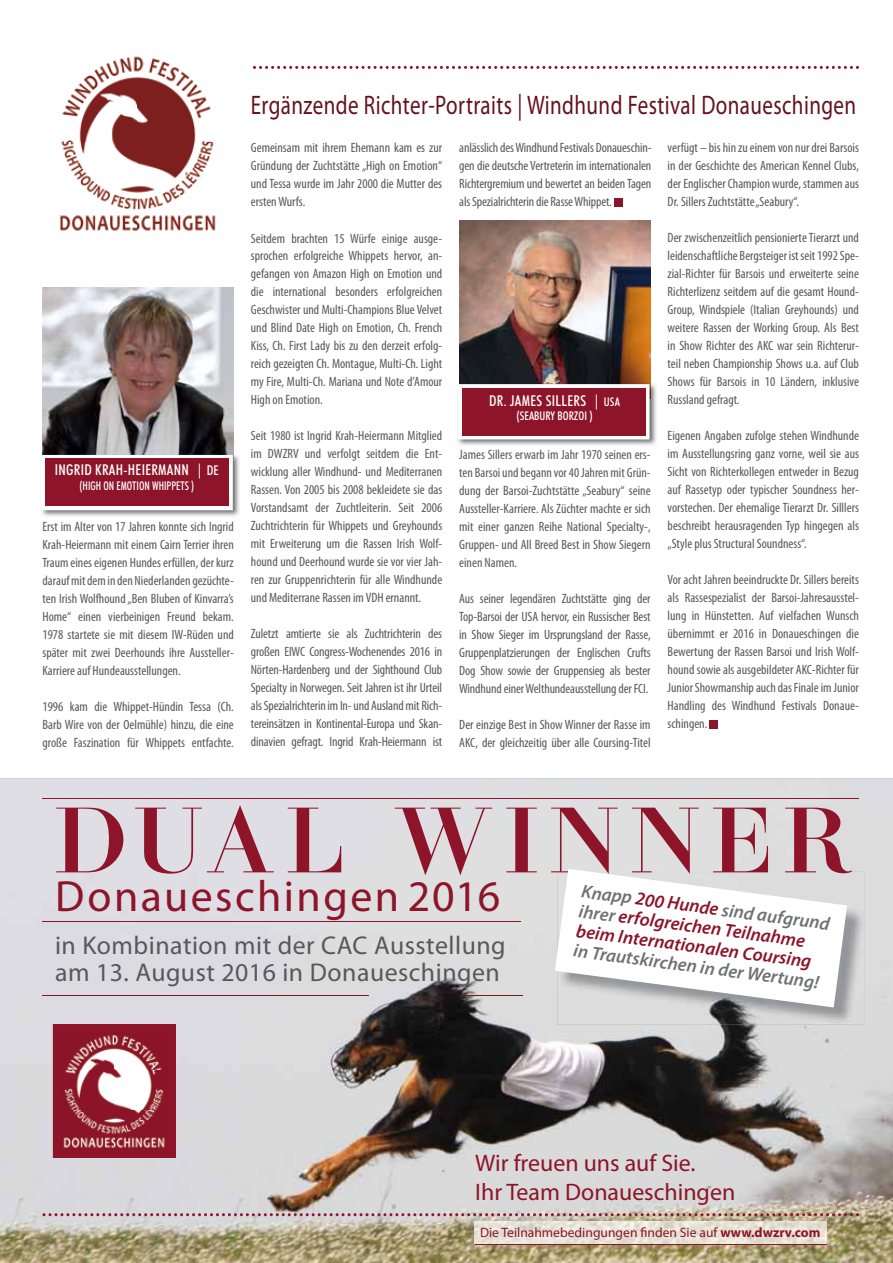
<style>
.page{position:relative;width:893px;height:1263px;background:#fff}
.page>*{position:absolute;margin:0;border:0;box-sizing:border-box;transform-origin:0 0}
.t1{font:91.65px "Viola BQ";letter-spacing:.135em;color:#8d1429}
.t2{font:43.8px "Myriad Pro";letter-spacing:.055em;color:#8d1429}
.t3{font:26.85px "Myriad Pro";letter-spacing:.02em;color:#64111e;scale:.78 1}
.t4{font:25.8px/26.2px "Myriad Pro";letter-spacing:.02em;color:#58585a}
.t5{font:23.85px/28.7px "Myriad Pro";color:#8d1429}
.t6{font:italic 600 18.6px/20.1px "Myriad Pro";color:#8d1429}
.t7{font:italic 600 18.6px "Myriad Pro";color:#707172}
.t8{font:500 15px "Futura BT Cond";letter-spacing:.02em;color:#fff}
.t9{font:13.65px "Myriad Pro";color:#8d1429}
.t10{font:condensed 13.5px/18px "Myriad Pro";color:#58585a;text-align:justify}
.t11{font:500 12px "Futura BT Cond";color:#fff;scale:.92 1}
.t12{font:500 12px "Futura BT Cond";color:#fff}
.s1{font-size:13.5px}
.s2{font-size:12px}
.s3{color:#707172}
.s4{font-weight:700}
</style>
<div class="page">
<img style="left:0;top:778px;width:893px;height:485px">
<img style="left:43px;top:287px;width:191px;height:166px">
<svg style="left:253px;top:66px;width:606px;height:3px"></svg>
<svg style="left:59px;top:56px;width:157px;height:175px"></svg>
<img style="left:459px;top:221px;width:192px;height:161px">
<img style="left:457px;top:382px;width:199px;height:63px">
<svg style="left:458px;top:384px;width:191px;height:55px"></svg>
<div style="left:462px;top:388px;width:183px;height:47px;background:#8d1429"></div>
<div style="left:709px;top:720px;width:9px;height:8px;background:#8d1429"></div>
<img style="left:42px;top:453px;width:197px;height:63px">
<svg style="left:42px;top:455px;width:191px;height:55px"></svg>
<div style="left:45px;top:458px;width:184px;height:48px;background:#8d1429"></div>
<hr style="left:43px;top:799px;width:816px;height:1px;background:#8d1429">
<div style="left:53px;top:1024px;width:123px;height:134px;background:#8d1429"></div>
<img style="left:63px;top:1034px;width:102px;height:114px">
<hr style="left:43px;top:995px;width:326px;height:1px;background:#8d1429">
<hr style="left:43px;top:921px;width:478px;height:1px;background:#8d1429">
<hr style="left:475px;top:1221px;width:351px;height:1px;background:#8d1429">
<hr style="left:475px;top:1244px;width:351px;height:1px;background:#8d1429">
<img style="left:475px;top:1222px;width:351px;height:21px">
<img style="left:557px;top:871px;width:308px;height:153px">
<img style="left:847px;top:871px;width:5px;height:4px">
<svg style="left:555px;top:869px;width:292px;height:138px"></svg>
<svg style="left:43px;top:1213px;width:816px;height:3px;background:#b8898c"></svg>
<hr style="left:463px;top:995px;width:60px;height:1px;background:#7d1f1f">
<div style="left:614px;top:198px;width:8px;height:8px;background:#8d1429"></div>
<p class="t8" style="left:55px;top:461px;width:165px">INGRID KRAH-HEIERMANN | <span class="s1">DE</span></p>
<p class="t11" style="left:80px;top:478px;width:126px">(HIGH ON EMOTION WHIPPETS )</p>
<p class="t10" style="left:43px;top:517px;width:193px">Erst im Alter von 17 Jahren konnte sich Ingrid Krah-Heiermann mit einem Cairn Terrier ihren Traum eines eigenen Hundes erfüllen, der kurz darauf mit dem in den Niederlanden gezüchte&shy;ten Irish Wolfhound „Ben Bluben of Kinvarra’s Home“ einen vierbeinigen Freund bekam.<br>1978 startete sie mit diesem IW-Rüden und später mit zwei Deerhounds ihre Aussteller-Karriere auf Hundeausstellungen.</p>
<p class="t10" style="left:43px;top:697px;width:193px">1996 kam die Whippet-Hündin Tessa (Ch.<br>Barb Wire von der Oelmühle) hinzu, die eine große Faszination für Whippets entfachte.</p>
<h3 class="t3" style="left:251px;top:90px;width:778px">Ergänzende Richter-Portraits | Windhund Festival Donaueschingen</h3>
<p class="t10" style="left:251px;top:139px;width:193px">Gemeinsam mit ihrem Ehemann kam es zur Gründung der Zuchtstätte „High on Emotion“ und Tessa wurde im Jahr 2000 die Mutter des ersten Wurfs.</p>
<p class="t10" style="left:251px;top:229px;width:193px">Seitdem brachten 15 Würfe einige ausge&shy;sprochen erfolgreiche Whippets hervor, an&shy;gefangen von Amazon High on Emotion und die international besonders erfolgreichen Geschwister und Multi-Champions Blue Velvet und Blind Date High on Emotion, Ch. French Kiss, Ch. First Lady bis zu den derzeit erfolg&shy;reich gezeigten Ch. Montague, Multi-Ch. Light my Fire, Multi-Ch. Mariana und Note d’Amour High on Emotion.</p>
<p class="t10" style="left:251px;top:427px;width:193px">Seit 1980 ist Ingrid Krah-Heiermann Mitglied im DWZRV und verfolgt seitdem die Ent&shy;wicklung aller Windhund- und Mediterranen Rassen. Von 2005 bis 2008 bekleidete sie das Vorstandsamt der Zuchtleiterin. Seit 2006<br>Zuchtrichterin für Whippets und Greyhounds mit Erweiterung um die Rassen Irish Wolf&shy;hound und Deerhound wurde sie vor vier Jah&shy;ren zur Gruppenrichterin für alle Windhunde und Mediterrane Rassen im VDH ernannt.</p>
<p class="t10" style="left:251px;top:625px;width:193px">Zuletzt amtierte sie als Zuchtrichterin des großen EIWC Congress-Wochenendes 2016 in Nörten-Hardenberg und der Sighthound Club Specialty in Norwegen. Seit Jahren ist ihr Urteil als Spezialrichterin im In- und Ausland mit Rich&shy;tereinsätzen in Kontinental-Europa und Skan&shy;dinavien gefragt. Ingrid Krah-Heiermann ist</p>
<p class="t10" style="left:459px;top:139px;width:194px">anlässlich des Windhund Festivals Donaueschin&shy;gen die deutsche Vertreterin im internationalen Richtergremium und bewertet an beiden Tagen als Spezialrichterin die Rasse Whippet.</p>
<p class="t8" style="left:489px;top:391px;width:132px">DR. JAMES SILLERS | <span class="s2">USA</span></p>
<p class="t12" style="left:516px;top:408px;width:78px">(SEABURY BORZOI )</p>
<p class="t10" style="left:459px;top:445px;width:193px">James Sillers erwarb im Jahr 1970 seinen ers&shy;ten Barsoi und begann vor 40 Jahren mit Grün&shy;dung der Barsoi-Zuchtstätte „Seabury“ seine Aussteller-Karriere. Als Züchter machte er sich mit einer ganzen Reihe National Specialty-, Gruppen- und All Breed Best in Show Siegern einen Namen.</p>
<p class="t10" style="left:459px;top:589px;width:193px">Aus seiner legendären Zuchtstätte ging der Top-Barsoi der USA hervor, ein Russischer Best in Show Sieger im Ursprungsland der Rasse, Gruppenplatzierungen der Englischen Crufts Dog Show sowie der Gruppensieg als bester Windhund einer Welthundeausstellung der FCI.</p>
<p class="t10" style="left:459px;top:715px;width:193px">Der einzige Best in Show Winner der Rasse im<br>AKC, der gleichzeitig über alle Coursing-Titel</p>
<p class="t10" style="left:668px;top:139px;width:193px">verfügt – bis hin zu einem von nur drei Barsois in der Geschichte des American Kennel Clubs, der Englischer Champion wurde, stammen aus Dr. Sillers Zuchtstätte „Seabury“.</p>
<p class="t10" style="left:668px;top:229px;width:193px">Der zwischenzeitlich pensionierte Tierarzt und leidenschaftliche Bergsteiger ist seit 1992 Spe&shy;zial-Richter für Barsois und erweiterte seine Richterlizenz seitdem auf die gesamt Hound-Group, Windspiele (Italian Greyhounds) und weitere Rassen der Working Group. Als Best in Show Richter des AKC war sein Richterur&shy;teil neben Championship Shows u.a. auf Club Shows für Barsois in 10 Ländern, inklusive Russland gefragt.</p>
<p class="t10" style="left:668px;top:427px;width:193px">Eigenen Angaben zufolge stehen Windhunde im Ausstellungsring ganz vorne, weil sie aus Sicht von Richterkollegen entweder in Bezug auf Rassetyp oder typischer Soundness her&shy;vorstechen. Der ehemalige Tierarzt Dr. Silllers beschreibt herausragenden Typ hingegen als „Style plus Structural Soundness“.</p>
<p class="t10" style="left:668px;top:571px;width:193px">Vor acht Jahren beeindruckte Dr. Sillers bereits als Rassespezialist der Barsoi-Jahresausstel&shy;lung in Hünstetten. Auf vielfachen Wunsch übernimmt er 2016 in Donaueschingen die Bewertung der Rassen Barsoi und Irish Wolf&shy;hound sowie als ausgebildeter AKC-Richter für Junior Showmanship auch das Finale im Junior Handling des Windhund Festivals Donaue&shy;schingen.</p>
<h1 class="t1" style="left:55px;top:786px;width:799px">DUAL WINNER</h1>
<h2 class="t2" style="left:55px;top:872px;width:446px">Donaueschingen 2016</h2>
<h3 class="t6" style="left:583px;top:880px;width:252px;rotate:8deg"><span class="s3">Knapp</span> 200 Hunde <span class="s3">sind aufgrund ihrer</span> erfolgreichen Teilnahme beim Internationalen Coursing</h3>
<h3 class="t4" style="left:55px;top:933px;width:452px">in Kombination mit der CAC Ausstellung am 13. August 2016 in Donaueschingen</h3>
<h3 class="t7" style="left:575px;top:939px;width:249px;rotate:8deg">in Trautskirchen in der Wertung!</h3>
<h3 class="t5" style="left:475px;top:1149px;width:261px">Wir freuen uns auf Sie.<br>Ihr Team Donaueschingen</h3>
<p class="t9" style="left:480px;top:1225px;width:342px">Die Teilnahmebedingungen finden Sie auf <span class="s4">www.dwzrv.com</span></p>
</div>
